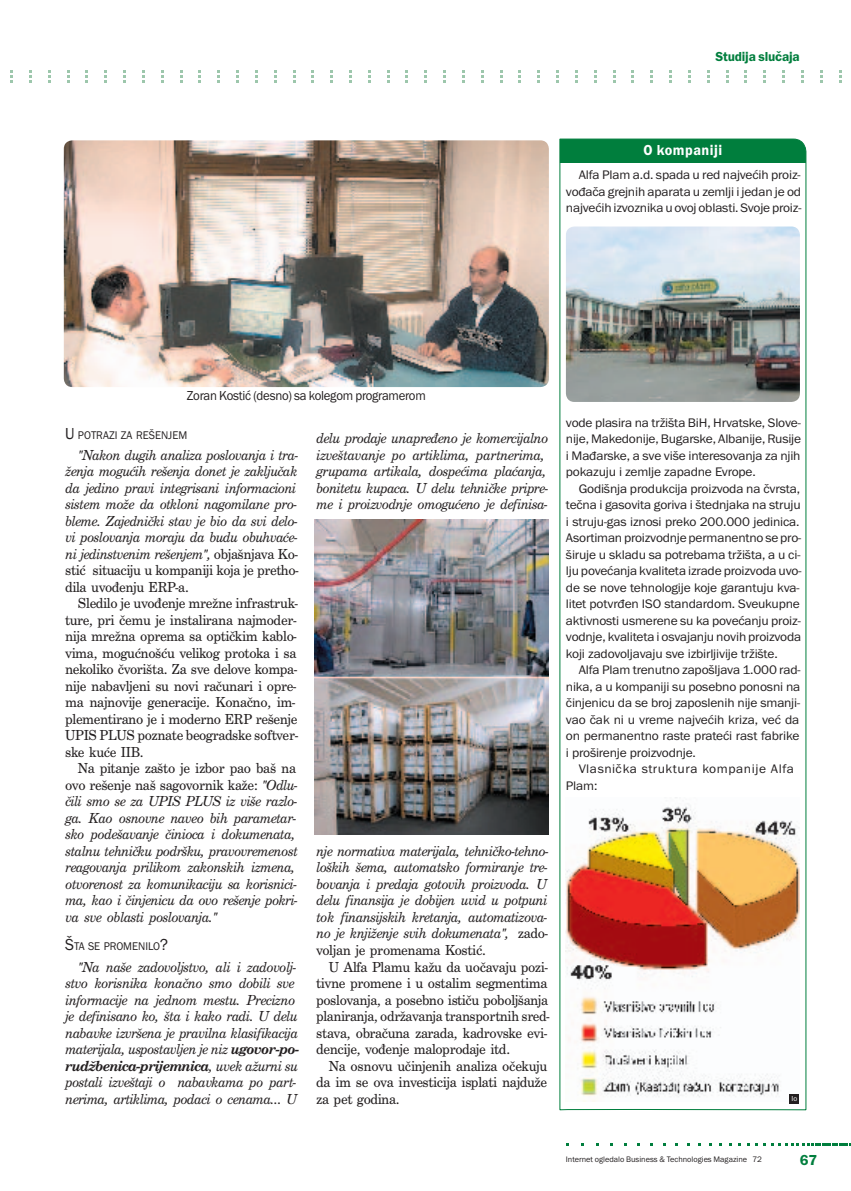
<style>
.page{position:relative;width:851px;height:1191px;background:#fff}
.page>*{position:absolute;margin:0;border:0;box-sizing:border-box;transform-origin:0 0}
.t1{font:italic 15px/16.5px "Century Sch TEE";letter-spacing:-.02em;color:#231f20}
.t2{font:15px/16.5px "Century Sch TEE";letter-spacing:-.02em;color:#231f20}
.t3{font:600 15px "Franklin Got Itc TEE";letter-spacing:.035em;color:#fff;scale:.95 1}
.t4{font:600 15px "Franklin Got Itc TEE";color:#007e3d}
.t5{font:13.5px "Franklin Got Itc TEE";letter-spacing:-.02em;color:#231f20;scale:.95 1}
.t6{font:600 13.5px "Franklin Got Itc TEE";letter-spacing:-.01em;color:#007e3d}
.t7{font:12.9px/16.5px "Franklin Got Itc TEE";letter-spacing:-.01em;color:#231f20;text-align:justify;scale:1.05 1}
.t8{font:12.9px/16.5px "Franklin Got Itc TEE";letter-spacing:.03em;color:#231f20;scale:1.05 1}
.t9{font:11.55px "Franklin Got Itc TEE";color:#231f20;scale:.95 1}
.t10{font:8.25px "Franklin Got Itc TEE";color:#231f20}
.t11{font:7.5px "Franklin Got Itc TEE";color:#fff}
.s1{font-size:16.5px}
.s2{font-style:normal}
.s3{font-weight:700}
</style>
<div class="page">
<svg style="left:559px;top:138px;width:247px;height:972px"></svg>
<svg style="left:755px;top:1143px;width:95px;height:2px"></svg>
<svg style="left:10px;top:70px;width:3px;height:13px"></svg>
<svg style="left:29px;top:70px;width:3px;height:13px"></svg>
<svg style="left:48px;top:70px;width:2px;height:13px"></svg>
<svg style="left:67px;top:70px;width:2px;height:13px"></svg>
<svg style="left:86px;top:70px;width:2px;height:13px"></svg>
<svg style="left:104px;top:70px;width:3px;height:13px"></svg>
<svg style="left:123px;top:70px;width:3px;height:13px"></svg>
<svg style="left:142px;top:70px;width:3px;height:13px"></svg>
<svg style="left:161px;top:70px;width:2px;height:13px"></svg>
<svg style="left:180px;top:70px;width:2px;height:13px"></svg>
<svg style="left:198px;top:70px;width:3px;height:13px"></svg>
<svg style="left:217px;top:70px;width:3px;height:13px"></svg>
<svg style="left:236px;top:70px;width:3px;height:13px"></svg>
<svg style="left:255px;top:70px;width:2px;height:13px"></svg>
<svg style="left:274px;top:70px;width:2px;height:13px"></svg>
<svg style="left:293px;top:70px;width:2px;height:13px"></svg>
<svg style="left:311px;top:70px;width:3px;height:13px"></svg>
<svg style="left:330px;top:70px;width:3px;height:13px"></svg>
<svg style="left:349px;top:70px;width:3px;height:13px"></svg>
<svg style="left:368px;top:70px;width:2px;height:13px"></svg>
<svg style="left:387px;top:70px;width:2px;height:13px"></svg>
<svg style="left:405px;top:70px;width:3px;height:13px"></svg>
<svg style="left:424px;top:70px;width:3px;height:13px"></svg>
<svg style="left:443px;top:70px;width:3px;height:13px"></svg>
<svg style="left:462px;top:70px;width:2px;height:13px"></svg>
<svg style="left:481px;top:70px;width:2px;height:13px"></svg>
<svg style="left:500px;top:70px;width:2px;height:13px"></svg>
<svg style="left:518px;top:70px;width:3px;height:13px"></svg>
<svg style="left:537px;top:70px;width:3px;height:13px"></svg>
<svg style="left:556px;top:70px;width:2px;height:13px"></svg>
<svg style="left:575px;top:70px;width:2px;height:13px"></svg>
<svg style="left:594px;top:70px;width:2px;height:13px"></svg>
<svg style="left:613px;top:70px;width:2px;height:13px"></svg>
<svg style="left:631px;top:70px;width:3px;height:13px"></svg>
<svg style="left:650px;top:70px;width:3px;height:13px"></svg>
<svg style="left:669px;top:70px;width:2px;height:13px"></svg>
<svg style="left:688px;top:70px;width:2px;height:13px"></svg>
<svg style="left:707px;top:70px;width:2px;height:13px"></svg>
<svg style="left:726px;top:70px;width:2px;height:13px"></svg>
<svg style="left:744px;top:70px;width:3px;height:13px"></svg>
<svg style="left:763px;top:70px;width:2px;height:13px"></svg>
<svg style="left:782px;top:70px;width:2px;height:13px"></svg>
<svg style="left:801px;top:70px;width:2px;height:13px"></svg>
<svg style="left:820px;top:70px;width:2px;height:13px"></svg>
<svg style="left:839px;top:70px;width:2px;height:13px"></svg>
<img style="left:64px;top:140px;width:485px;height:247px">
<img style="left:566px;top:226px;width:233px;height:176px">
<img style="left:566px;top:797px;width:233px;height:304px">
<img style="left:315px;top:520px;width:234px;height:314px">
<div style="left:789px;top:1094px;width:9px;height:9px;background:#231f20"></div>
<p class="t6" style="left:715px;top:49px;width:86px">Stu di ja slu ča ja</p>
<p class="t3" style="left:643px;top:142px;width:84px">O kompaniji</p>
<p class="t7" style="left:566px;top:167px;width:226px;text-indent:13px">Al fa Plam a.d. spa da u red naj ve ćih pro iz&shy;vo đa ča grej nih apa ra ta u ze mlji i je dan je od naj ve ćih iz vo zni ka u ovoj obla sti. Svo je pro iz-</p>
<p class="t5" style="left:187px;top:388px;width:253px">Zoran Kostić (desno) sa kolegom programerom</p>
<p class="t9" style="left:65px;top:428px;width:130px"><span class="s1">U</span> POTRAZI ZA REŠENJEM</p>
<p class="t1" style="left:65px;top:447px;width:235px;text-indent:13px">"Na kon du gih ana li za po slo va nja i tra&shy;že nja mo gu ćih re še nja do net je za klju čak da je di no pra vi in te gri sa ni in for ma ci o ni si stem mo že da ot klo ni na go mi la ne pro&shy;ble me. Za jed nič ki stav je bio da svi de lo&shy;vi po slo va nja mo ra ju da bu du ob u hva će&shy;ni je din stve nim re še njem", <span class="s2">ob ja šnja va Ko&shy;stić si tu a ci ju u kom pa ni ji ko ja je pret ho&shy;di la uvo đe nju ERP-a.</span></p>
<p class="t2" style="left:65px;top:595px;width:234px;text-indent:13px">Sle di lo je uvo đe nje mre žne in fra struk&shy;tu re, pri če mu je in sta li ra na naj mo der&shy;ni ja mre žna opre ma sa op tič kim ka blo&shy;vi ma, mo guć no šću ve li kog pro to ka i sa ne ko li ko čvo ri šta. Za sve de lo ve kom pa&shy;ni je na ba vlje ni su no vi ra ču na ri i opre&shy;ma naj no vi je ge ne ra ci je. Ko nač no, im&shy;ple men ti ra no je i mo der no ERP re še nje UPIS PLUS po zna te be o grad ske soft ver&shy;ske ku će IIB.</p>
<p class="t1" style="left:65px;top:760px;width:234px;text-indent:13px"><span class="s2">Na pi ta nje za što je iz bor pao baš na ovo re še nje naš sa go vor nik ka že:</span> "Od lu&shy;či li smo se za UPIS PLUS iz vi še raz lo&shy;ga. Kao osnov ne na veo bih pa ra me tar&shy;sko po de ša va nje či ni o ca i do ku me na ta, stal nu teh nič ku po dr šku, pra vo vre me nost re a go va nja pri li kom za kon skih iz me na, otvo re nost za ko mu ni ka ci ju sa ko ri sni ci&shy;ma, kao i či nje ni cu da ovo re še nje po kri&shy;va sve obla sti po slo va nja."</p>
<p class="t9" style="left:65px;top:940px;width:110px"><span class="s1">Š</span>TA SE PROMENILO<span class="s1">?</span></p>
<p class="t1" style="left:65px;top:958px;width:235px;text-indent:13px">"Na na še za do volj stvo, ali i za do volj&shy;stvo ko ri sni ka ko nač no smo do bi li sve in for ma ci je na jed nom me stu. Pre ci zno je de fi ni sa no ko, šta i ka ko ra di. U de lu na bav ke iz vr še na je pra vil na kla si fi ka ci ja ma te ri ja la, us po sta vljen je niz <span class="s3">ugo vor-po&shy;rudž be ni ca-pri jem ni ca</span>, uvek ažur ni su po sta li iz ve šta ji o na bav ka ma po part&shy;ne ri ma, ar ti kli ma, po da ci o ce na ma... U</p>
<p class="t1" style="left:316px;top:430px;width:233px">de lu pro da je una pre đe no je ko mer ci jal no iz ve šta va nje po ar ti kli ma, part ne ri ma, gru pa ma ar ti ka la, do spe ći ma pla ća nja, bo ni te tu ku pa ca. U de lu teh nič ke pri pre&shy;me i pro iz vod nje omo gu će no je de fi ni sa-</p>
<p class="t1" style="left:316px;top:843px;width:234px">nje nor ma ti va ma te ri ja la, teh nič ko-teh no&shy;lo ških še ma, auto mat sko for mi ra nje tre&shy;bo va nja i pre da ja go to vih pro iz vo da. U de lu fi nan si ja je do bi jen uvid u pot pu ni tok fi nan sij skih kre ta nja, auto ma ti zo va&shy;no je knji že nje svih do ku me na ta", <span class="s2">za do&shy;vo ljan je pro me na ma Ko stić.</span></p>
<p class="t2" style="left:316px;top:958px;width:235px;text-indent:13px">U Al fa Pla mu ka žu da uoča va ju po zi&shy;tiv ne pro me ne i u osta lim seg men ti ma po slo va nja, a po seb no is ti ču po bolj ša nja pla ni ra nja, odr ža va nja tran sport nih sred&shy;sta va, ob ra ču na za ra da, ka drov ske evi&shy;den ci je, vo đe nje ma lo pro da je itd.</p>
<p class="t2" style="left:316px;top:1057px;width:232px;text-align:justify;text-indent:13px">Na osno vu uči nje nih ana li za oče ku ju da im se ova in ve sti ci ja is pla ti naj du že za pet go di na.</p>
<p class="t7" style="left:566px;top:414px;width:225px">vo de pla si ra na tr ži šta BiH, Hr vat ske, Slo ve&shy;ni je, Ma ke do ni je, Bu gar ske, Al ba ni je, Ru si je i Ma đar ske, a sve vi še in te re so va nja za njih po ka zu ju i ze mlje za pad ne Evro pe.</p>
<p class="t7" style="left:566px;top:480px;width:226px;text-align:left;text-indent:13px">Go di šnja pro duk ci ja pro iz vo da na čvr sta, teč na i ga so vi ta go ri va i šted nja ka na stru ju i stru ju-gas iz no si pre ko 200.000 je di ni ca.<br>Asor ti man pro iz vod nje per ma nent no se pro&shy;ši ru je u skla du sa po tre ba ma tr ži šta, a u ci&shy;lju po ve ća nja kva li te ta iz ra de pro iz vo da uvo&shy;de se no ve teh no lo gi je ko je ga ran tu ju kva&shy;li tet po tvr đen ISO stan dar dom. Sve u kup ne ak tiv no sti usme re ne su ka po ve ća nju pro iz&shy;vod nje, kva li te ta i osva ja nju no vih pro iz vo da ko ji za do vo lja va ju sve iz bir lji vi je tr ži šte.</p>
<p class="t7" style="left:566px;top:662px;width:225px;text-indent:13px">Al fa Plam tre nut no za po šlja va 1.000 rad&shy;ni ka, a u kom pa ni ji su po seb no po no sni na či nje ni cu da se broj za po sle nih ni je sma nji&shy;vao čak ni u vre me naj ve ćih kri za, već da on per ma nent no ra ste pra te ći rast fa bri ke i pro ši re nje pro iz vod nje.</p>
<p class="t8" style="left:566px;top:761px;width:219px;text-indent:13px">Vla snič ka struk tu ra kom pa ni je Al fa<br>Plam:</p>
<p class="t11" style="left:791px;top:1094px;width:7px">Io</p>
<p class="t10" style="left:566px;top:1154px;width:198px">Internet ogledalo Business &amp; Technologies Magazine 72</p>
<p class="t4" style="left:799px;top:1151px;width:19px">67</p>
</div>
